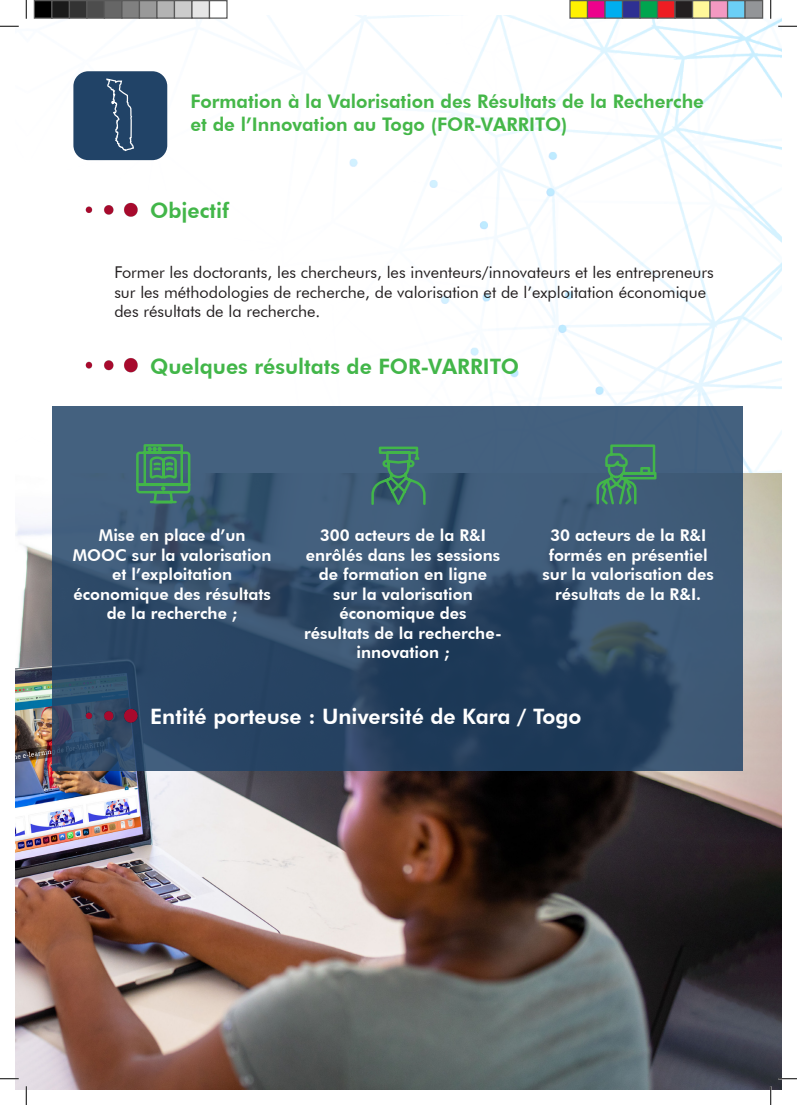
<style>
.page{position:relative;width:797px;height:1105px;background:#fff}
.page>*{position:absolute;margin:0;border:0;box-sizing:border-box;transform-origin:0 0}
.t1{font:800 21.25px "Futura BT";color:#42b649}
.t2{font:800 21.25px "Futura BT";color:#fff}
.t3{font:800 18.75px/22.5px "Futura BT";color:#45b749}
.t4{font:800 16.25px/19.5px "Futura BT";color:#fff;text-align:center}
.t5{font:16.25px/19.5px "Futura BT";color:#231f20}
</style>
<div class="page">
<img style="left:33px;top:16px;width:748px;height:458px">
<img style="left:16px;top:474px;width:765px;height:615px">
<svg style="left:53px;top:406px;width:690px;height:364px;background:#34506e"></svg>
<div style="left:73px;top:71px;width:94px;height:89px;background:#214367;border-radius:15px"></div>
<svg style="left:135px;top:443px;width:57px;height:62px;background:#428168"></svg>
<svg style="left:370px;top:445px;width:57px;height:64px;background:#40726d"></svg>
<img style="left:80px;top:201px;width:64px;height:24px">
<img style="left:80px;top:356px;width:64px;height:25px">
<img style="left:80px;top:706px;width:64px;height:25px">
<svg style="left:595px;top:443px;width:62px;height:64px;background:#41766d"></svg>
<svg style="left:106px;top:64px;width:29px;height:88px"></svg>
<svg style="left:0;top:25px;width:19px;height:2px"></svg>
<svg style="left:778px;top:25px;width:19px;height:2px"></svg>
<svg style="left:0;top:1078px;width:19px;height:1px"></svg>
<svg style="left:778px;top:1078px;width:19px;height:1px"></svg>
<svg style="left:25px;top:0;width:2px;height:19px"></svg>
<svg style="left:25px;top:1086px;width:2px;height:19px"></svg>
<svg style="left:770px;top:0;width:1px;height:19px"></svg>
<svg style="left:770px;top:1086px;width:1px;height:19px"></svg>
<div style="left:34px;top:1px;width:18px;height:17px;background:#000"></div>
<div style="left:34px;top:0;width:18px;height:19px;border:1px solid #595959"></div>
<div style="left:52px;top:1px;width:17px;height:17px;background:#1a1a1a"></div>
<div style="left:51px;top:0;width:19px;height:19px;border:1px solid #595959"></div>
<div style="left:69px;top:1px;width:18px;height:17px;background:#333"></div>
<div style="left:69px;top:0;width:19px;height:19px;border:1px solid #595959"></div>
<div style="left:87px;top:1px;width:17px;height:17px;background:#4d4d4d"></div>
<div style="left:86px;top:0;width:19px;height:19px;border:1px solid #595959"></div>
<div style="left:104px;top:1px;width:18px;height:17px;background:#666"></div>
<div style="left:104px;top:0;width:18px;height:19px;border:1px solid #595959"></div>
<div style="left:122px;top:1px;width:17px;height:17px;background:#808080"></div>
<div style="left:121px;top:0;width:19px;height:19px;border:1px solid #595959"></div>
<div style="left:139px;top:1px;width:18px;height:17px;background:#999"></div>
<div style="left:139px;top:0;width:19px;height:19px;border:1px solid #595959"></div>
<div style="left:157px;top:1px;width:17px;height:17px;background:#b3b3b3"></div>
<div style="left:156px;top:0;width:19px;height:19px;border:1px solid #595959"></div>
<div style="left:174px;top:1px;width:18px;height:17px;background:#ccc"></div>
<div style="left:174px;top:0;width:18px;height:19px;border:1px solid #595959"></div>
<div style="left:192px;top:1px;width:17px;height:17px;background:#e6e6e6"></div>
<div style="left:191px;top:0;width:19px;height:19px;border:1px solid #595959"></div>
<div style="left:209px;top:1px;width:18px;height:17px;background:#fff"></div>
<div style="left:209px;top:0;width:19px;height:19px;border:1px solid #595959"></div>
<div style="left:570px;top:1px;width:17px;height:17px;background:#fff101"></div>
<div style="left:569px;top:0;width:19px;height:19px;border:1px solid #595959"></div>
<div style="left:587px;top:1px;width:18px;height:17px;background:#ed028c"></div>
<div style="left:587px;top:0;width:18px;height:19px;border:1px solid #595959"></div>
<div style="left:605px;top:1px;width:17px;height:17px;background:#00aeef"></div>
<div style="left:604px;top:0;width:19px;height:19px;border:1px solid #595959"></div>
<div style="left:622px;top:1px;width:18px;height:17px;background:#2e3092"></div>
<div style="left:622px;top:0;width:18px;height:19px;border:1px solid #595959"></div>
<div style="left:640px;top:1px;width:17px;height:17px;background:#00a54f"></div>
<div style="left:639px;top:0;width:19px;height:19px;border:1px solid #595959"></div>
<div style="left:657px;top:1px;width:18px;height:17px;background:#ee1d23"></div>
<div style="left:657px;top:0;width:18px;height:19px;border:1px solid #595959"></div>
<div style="left:675px;top:1px;width:17px;height:17px;background:#231f20"></div>
<div style="left:674px;top:0;width:19px;height:19px;border:1px solid #595959"></div>
<div style="left:692px;top:1px;width:18px;height:17px;background:#fff79a"></div>
<div style="left:692px;top:0;width:18px;height:19px;border:1px solid #595959"></div>
<div style="left:710px;top:1px;width:17px;height:17px;background:#f499c2"></div>
<div style="left:709px;top:0;width:19px;height:19px;border:1px solid #595959"></div>
<div style="left:727px;top:1px;width:18px;height:17px;background:#6bcff6"></div>
<div style="left:727px;top:0;width:18px;height:19px;border:1px solid #595959"></div>
<div style="left:745px;top:1px;width:17px;height:17px;background:#939598"></div>
<div style="left:744px;top:0;width:19px;height:19px;border:1px solid #595959"></div>
<p class="t3" style="left:190px;top:90px;width:515px">Formation à la Valorisation des Résultats de la Recherche et de l’Innovation au Togo (FOR-VARRITO)</p>
<p class="t1" style="left:150px;top:198px;width:81px">Objectif</p>
<p class="t5" style="left:114px;top:263px;width:601px">Former les doctorants, les chercheurs, les inventeurs/innovateurs et les entrepreneurs sur les méthodologies de recherche, de valorisation et de l’exploitation économique des résultats de la recherche.</p>
<p class="t1" style="left:150px;top:354px;width:370px">Quelques résultats de FOR-VARRITO</p>
<p class="t4" style="left:73px;top:525px;width:200px">Mise en place d’un<br>MOOC sur la valorisation et l’exploitation économique des résultats de la recherche ;</p>
<p class="t4" style="left:304px;top:525px;width:199px">300 acteurs de la R&amp;I enrôlés dans les sessions de formation en ligne<br>sur la valorisation économique des<br>résultats de la recherche&shy;innovation ;</p>
<p class="t4" style="left:542px;top:525px;width:173px">30 acteurs de la R&amp;I formés en présentiel sur la valorisation des résultats de la R&amp;I.</p>
<p class="t2" style="left:150px;top:704px;width:433px">Entité porteuse : Université de Kara / Togo</p>
</div>
